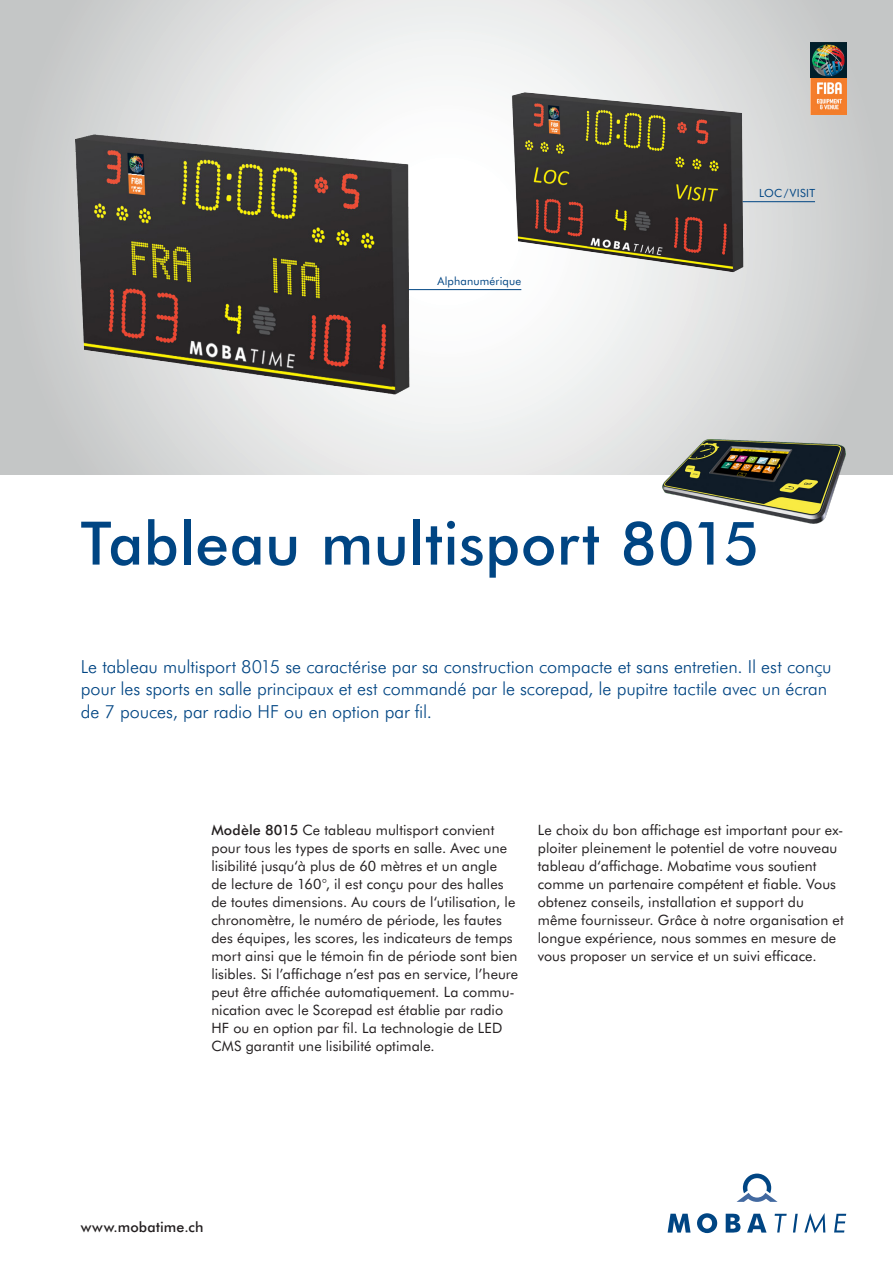
<style>
.page{position:relative;width:893px;height:1263px;background:#fff}
.page>*{position:absolute;margin:0;border:0;box-sizing:border-box;transform-origin:0 0}
.Headline{font:500 60px "Futura BT";letter-spacing:.005em;color:#004583}
.Einleitung{font:300 18px/22.5px "Futura BT";letter-spacing:-.005em;color:#004583}
.Fliesstext{font:14.25px/18px "Futura BT";letter-spacing:.005em;color:#231f20}
.t1{font:500 14.25px "Futura BT";letter-spacing:.01em;color:#231f20}
.Bildnummerierung_rec{font:11.25px "Futura BT";letter-spacing:.02em;color:#004583}
.s1{font-weight:500}
</style>
<div class="page">
<svg style="left:668px;top:1214px;width:22px;height:18px"></svg>
<svg style="left:697px;top:1213px;width:20px;height:20px"></svg>
<svg style="left:726px;top:1214px;width:14px;height:18px"></svg>
<svg style="left:747px;top:1214px;width:20px;height:18px"></svg>
<svg style="left:736px;top:1173px;width:41px;height:29px"></svg>
<svg style="left:775px;top:1214px;width:12px;height:18px"></svg>
<svg style="left:793px;top:1214px;width:5px;height:18px"></svg>
<svg style="left:804px;top:1213px;width:21px;height:20px"></svg>
<svg style="left:834px;top:1214px;width:12px;height:18px"></svg>
<svg style="left:0;top:0;width:893px;height:475px"></svg>
<img style="left:663px;top:439px;width:183px;height:85px">
<img style="left:811px;top:43px;width:35px;height:71px">
<hr style="left:666px;top:201px;width:149px;height:1px;background:#004583">
<img style="left:509px;top:88px;width:239px;height:197px">
<hr style="left:372px;top:289px;width:149px;height:1px;background:#004583">
<img style="left:56px;top:115px;width:407px;height:290px">
<p class="Bildnummerierung_rec" style="left:437px;top:274px;width:85px">Alphanumérique</p>
<p class="Bildnummerierung_rec" style="left:759px;top:186px;width:57px">LOC/VISIT</p>
<p class="Headline" style="left:81px;top:505px;width:680px">Tableau multisport 8015</p>
<p class="Einleitung" style="left:81px;top:655px;width:752px">Le tableau multisport 8015 se caractérise par sa construction compacte et sans entretien. Il est conçu pour les sports en salle principaux et est commandé par le scorepad, le pupitre tactile avec un écran de 7 pouces, par radio HF ou en option par fil.</p>
<p class="Fliesstext" style="left:211px;top:820px;width:308px"><span class="s1">Modèle 8015</span> Ce tableau multisport convient pour tous les types de sports en salle. Avec une lisibilité jusqu‘à plus de 60 mètres et un angle<br>de lecture de 160°, il est conçu pour des halles de toutes dimensions. Au cours de l‘utilisation, le chronomètre, le numéro de période, les fautes des équipes, les scores, les indicateurs de temps mort ainsi que le témoin fin de période sont bien lisibles. Si l’affichage n’est pas en service, l’heure peut être affichée automatiquement. La commu&shy;nication avec le Scorepad est établie par radio HF ou en option par fil. La technologie de LED CMS garantit une lisibilité optimale.</p>
<p class="Fliesstext" style="left:538px;top:820px;width:307px">Le choix du bon affichage est important pour ex&shy;ploiter pleinement le potentiel de votre nouveau tableau d‘affichage. Mobatime vous soutient comme un partenaire compétent et fiable. Vous obtenez conseils, installation et support du même fournisseur. Grâce à notre organisation et longue expérience, nous sommes en mesure de vous proposer un service et un suivi efficace.</p>
<p class="t1" style="left:81px;top:1218px;width:124px">www.mobatime.ch</p>
</div>
